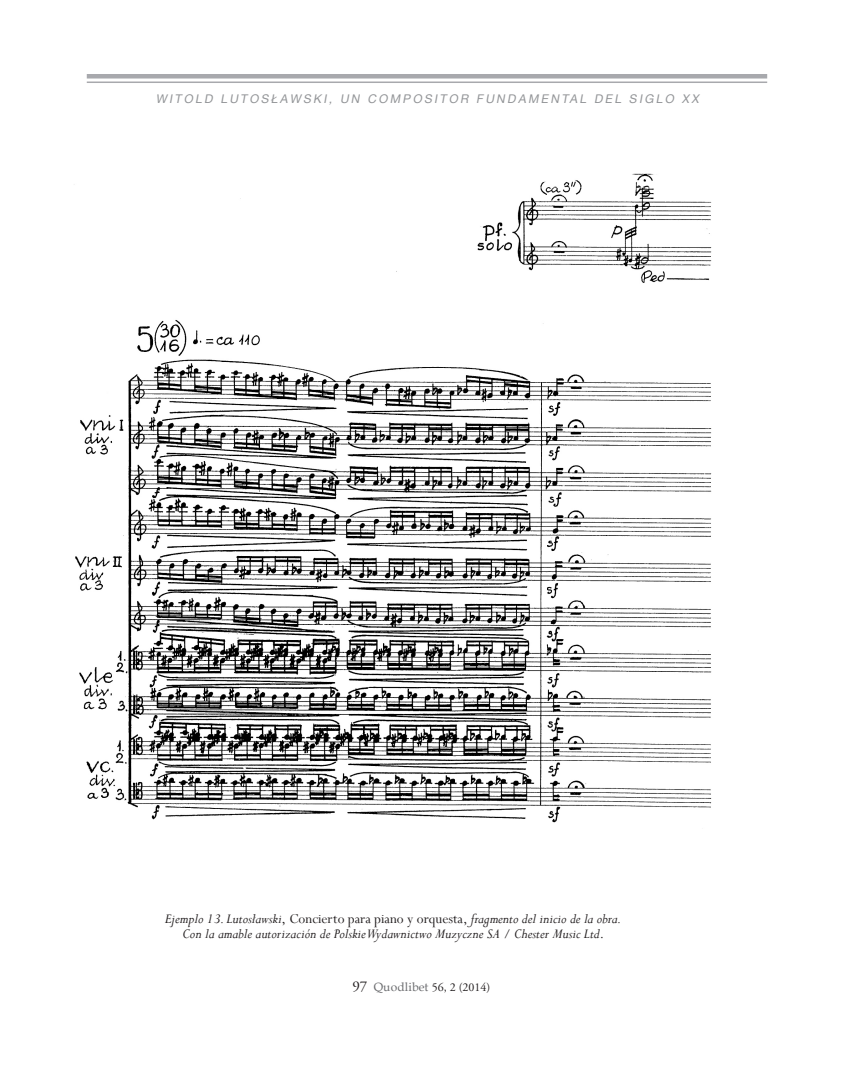
<style>
.page{position:relative;width:854px;height:1067px;background:#fff}
.page>*{position:absolute;margin:0;border:0;box-sizing:border-box;transform-origin:0 0}
.t1{font:italic 15px/15px "Perpetua";color:#231f20;text-align:center}
.t2{font:italic 12px "Helvetica Neue";color:#939598}
.t3{font:12px "Adobe Garamond Pro";color:#231f20}
.s1{font-style:normal}
.s2{font-size:15px}
.s3{font-family:"Book Antiqua";color:#6c6d70}
</style>
<div class="page">
<hr style="left:87px;top:74px;width:680px;height:4px;background:#a8a9ad">
<hr style="left:87px;top:81px;width:680px;height:2px;background:#a8a9ad">
<img style="left:75px;top:173px;width:637px;height:650px">
<p class="t2" style="left:156px;top:91px;width:23px">WITO</p>
<p class="t2" style="left:195px;top:91px;width:248px">LD LUTO SŁAW SKI , UN CO MPO SITO</p>
<p class="t2" style="left:460px;top:91px;width:243px">R FUND AMENTAL D EL SI GLO XX</p>
<p class="t1" style="left:165px;top:910px;width:458px">Ejemplo 13. Lutosławski<span class="s1">, Concierto para piano y orquesta,</span> fragmento del inicio de la obra.<br>Con la amable autorización de Polskie Wydawnictwo Muzyczne SA / Chester Music Ltd<span class="s1">.</span></p>
<p class="t3" style="left:352px;top:980px;width:140px"><span class="s2">97</span> <span class="s3">Quodlibet</span> 56, 2 (2014)</p>
</div>
